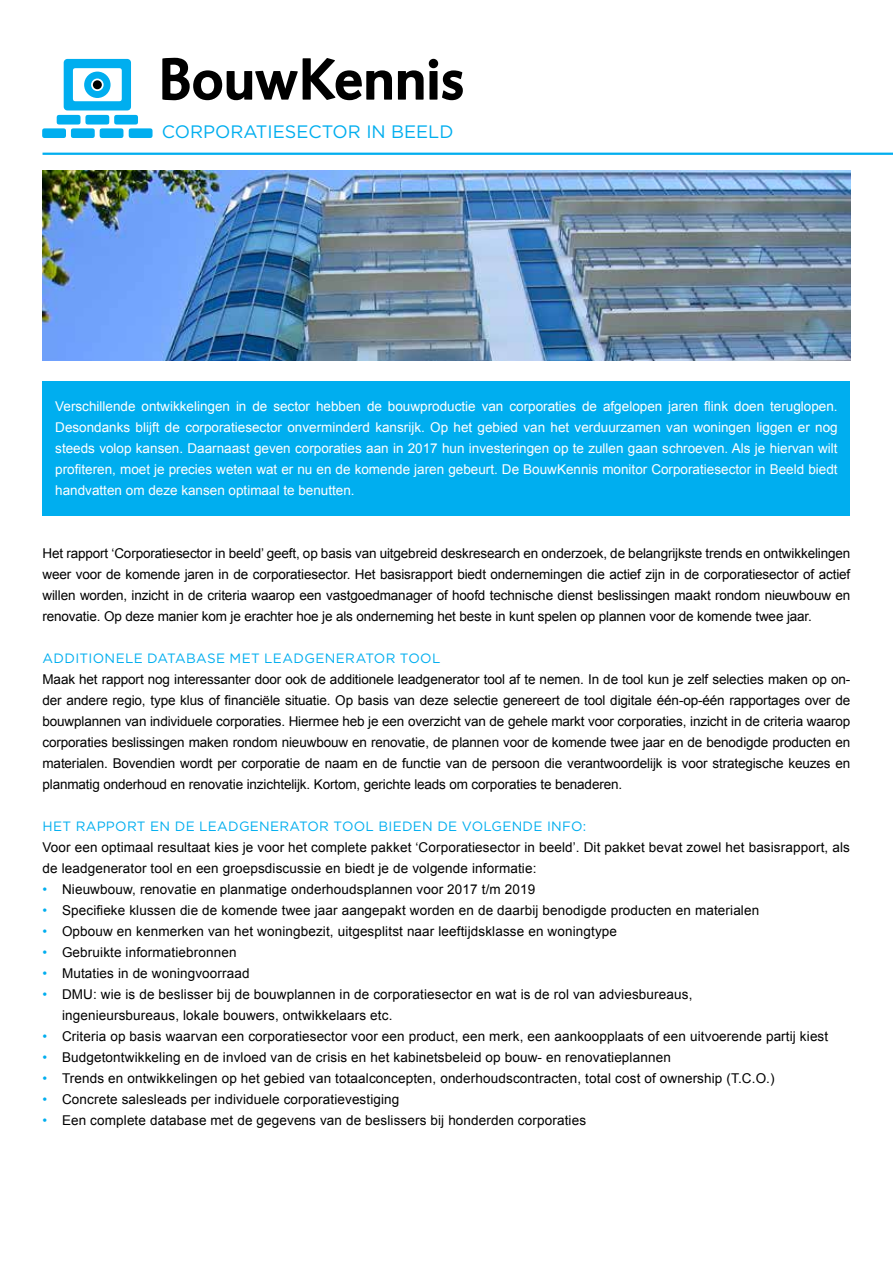
<style>
.page{position:relative;width:893px;height:1263px;background:#fff}
.page>*{position:absolute;margin:0;border:0;box-sizing:border-box;transform-origin:0 0}
.t1{font:18px "Gotham";color:#00aeef}
.t2{font:13.5px/21px "Arial";letter-spacing:.01em;color:#000;text-align:justify}
.t3{font:13.5px/21px "Arial";color:#fff;text-align:justify}
.t4{font:13.5px "Gotham";letter-spacing:.02em;color:#00aeef}
.s1{color:#00aeef}
</style>
<div class="page">
<div style="left:43px;top:381px;width:807px;height:135px;background:#00aeef"></div>
<hr style="left:43px;top:153px;width:850px;height:2px;background:#00aeef">
<img style="left:43px;top:171px;width:807px;height:190px">
<svg style="left:64px;top:59px;width:67px;height:51px"></svg>
<div style="left:57px;top:115px;width:24px;height:10px;background:#00aeef;border-radius:3px"></div>
<div style="left:85px;top:115px;width:24px;height:10px;background:#00aeef;border-radius:3px"></div>
<div style="left:114px;top:115px;width:24px;height:10px;background:#00aeef;border-radius:3px"></div>
<div style="left:42px;top:128px;width:24px;height:10px;background:#00aeef;border-radius:3px"></div>
<div style="left:71px;top:128px;width:24px;height:10px;background:#00aeef;border-radius:3px"></div>
<div style="left:100px;top:128px;width:23px;height:10px;background:#00aeef;border-radius:3px"></div>
<div style="left:129px;top:128px;width:24px;height:10px;background:#00aeef;border-radius:3px"></div>
<div style="left:93px;top:80px;width:9px;height:9px;background:#000;border-radius:50%"></div>
<svg style="left:162px;top:58px;width:301px;height:42px"></svg>
<h1 class="t1" style="left:162px;top:120px;width:293px">CORPORATIESECTOR IN BEELD</h1>
<p class="t3" style="left:55px;top:396px;width:784px">Verschillende ontwikkelingen in de sector hebben de bouwproductie van corporaties de afgelopen jaren flink doen teruglopen.<br>Desondanks blijft de corporatiesector onverminderd kansrijk. Op het gebied van het verduurzamen van woningen liggen er nog steeds volop kansen. Daarnaast geven corporaties aan in 2017 hun investeringen op te zullen gaan schroeven. Als je hiervan wilt profiteren, moet je precies weten wat er nu en de komende jaren gebeurt. De BouwKennis monitor Corporatiesector in Beeld biedt handvatten om deze kansen optimaal te benutten.</p>
<p class="t2" style="left:43px;top:543px;width:809px">Het rapport ‘Corporatiesector in beeld’ geeft, op basis van uitgebreid deskresearch en onderzoek, de belangrijkste trends en ontwikkelingen weer voor de komende jaren in de corporatiesector. Het basisrapport biedt ondernemingen die actief zijn in de corporatiesector of actief willen worden, inzicht in de criteria waarop een vastgoedmanager of hoofd technische dienst beslissingen maakt rondom nieuwbouw en renovatie. Op deze manier kom je erachter hoe je als onderneming het beste in kunt spelen op plannen voor de komende twee jaar.</p>
<p class="t4" style="left:43px;top:650px;width:399px">ADDITIONELE DATABASE MET LEADGENERATOR TOOL</p>
<p class="t2" style="left:43px;top:669px;width:809px">Maak het rapport nog interessanter door ook de additionele leadgenerator tool af te nemen. In de tool kun je zelf selecties maken op on&shy;der andere regio, type klus of financiële situatie. Op basis van deze selectie genereert de tool digitale één-op-één rapportages over de bouwplannen van individuele corporaties. Hiermee heb je een overzicht van de gehele markt voor corporaties, inzicht in de criteria waarop corporaties beslissingen maken rondom nieuwbouw en renovatie, de plannen voor de komende twee jaar en de benodigde producten en materialen. Bovendien wordt per corporatie de naam en de functie van de persoon die verantwoordelijk is voor strategische keuzes en planmatig onderhoud en renovatie inzichtelijk. Kortom, gerichte leads om corporaties te benaderen.</p>
<p class="t4" style="left:43px;top:818px;width:545px">HET RAPPORT EN DE LEADGENERATOR TOOL BIEDEN DE VOLGENDE INFO:</p>
<p class="t2" style="left:43px;top:837px;width:809px">Voor een optimaal resultaat kies je voor het complete pakket ‘Corporatiesector in beeld’. Dit pakket bevat zowel het basisrapport, als de leadgenerator tool en een groepsdiscussie en biedt je de volgende informatie:</p>
<p class="t2" style="left:43px;top:879px;width:494px"><span class="s1">•</span> Nieuwbouw, renovatie en planmatige onderhoudsplannen voor 2017 t/m 2019</p>
<p class="t2" style="left:43px;top:900px;width:718px"><span class="s1">•</span> Specifieke klussen die de komende twee jaar aangepakt worden en de daarbij benodigde producten en materialen</p>
<p class="t2" style="left:43px;top:921px;width:576px"><span class="s1">•</span> Opbouw en kenmerken van het woningbezit, uitgesplitst naar leeftijdsklasse en woningtype</p>
<p class="t2" style="left:43px;top:942px;width:196px"><span class="s1">•</span> Gebruikte informatiebronnen</p>
<p class="t2" style="left:43px;top:963px;width:209px"><span class="s1">•</span> Mutaties in de woningvoorraad</p>
<p class="t2" style="left:62px;top:984px;width:632px;text-indent:-19px"><span class="s1">•</span> DMU: wie is de beslisser bij de bouwplannen in de corporatiesector en wat is de rol van adviesbureaus, ingenieursbureaus, lokale bouwers, ontwikkelaars etc.</p>
<p class="t2" style="left:43px;top:1026px;width:787px"><span class="s1">•</span> Criteria op basis waarvan een corporatiesector voor een product, een merk, een aankoopplaats of een uitvoerende partij kiest</p>
<p class="t2" style="left:43px;top:1047px;width:630px"><span class="s1">•</span> Budgetontwikkeling en de invloed van de crisis en het kabinetsbeleid op bouw- en renovatieplannen</p>
<p class="t2" style="left:43px;top:1068px;width:734px"><span class="s1">•</span> Trends en ontwikkelingen op het gebied van totaalconcepten, onderhoudscontracten, total cost of ownership (T.C.O.)</p>
<p class="t2" style="left:43px;top:1089px;width:358px"><span class="s1">•</span> Concrete salesleads per individuele corporatievestiging</p>
<p class="t2" style="left:43px;top:1110px;width:545px"><span class="s1">•</span> Een complete database met de gegevens van de beslissers bij honderden corporaties</p>
</div>
